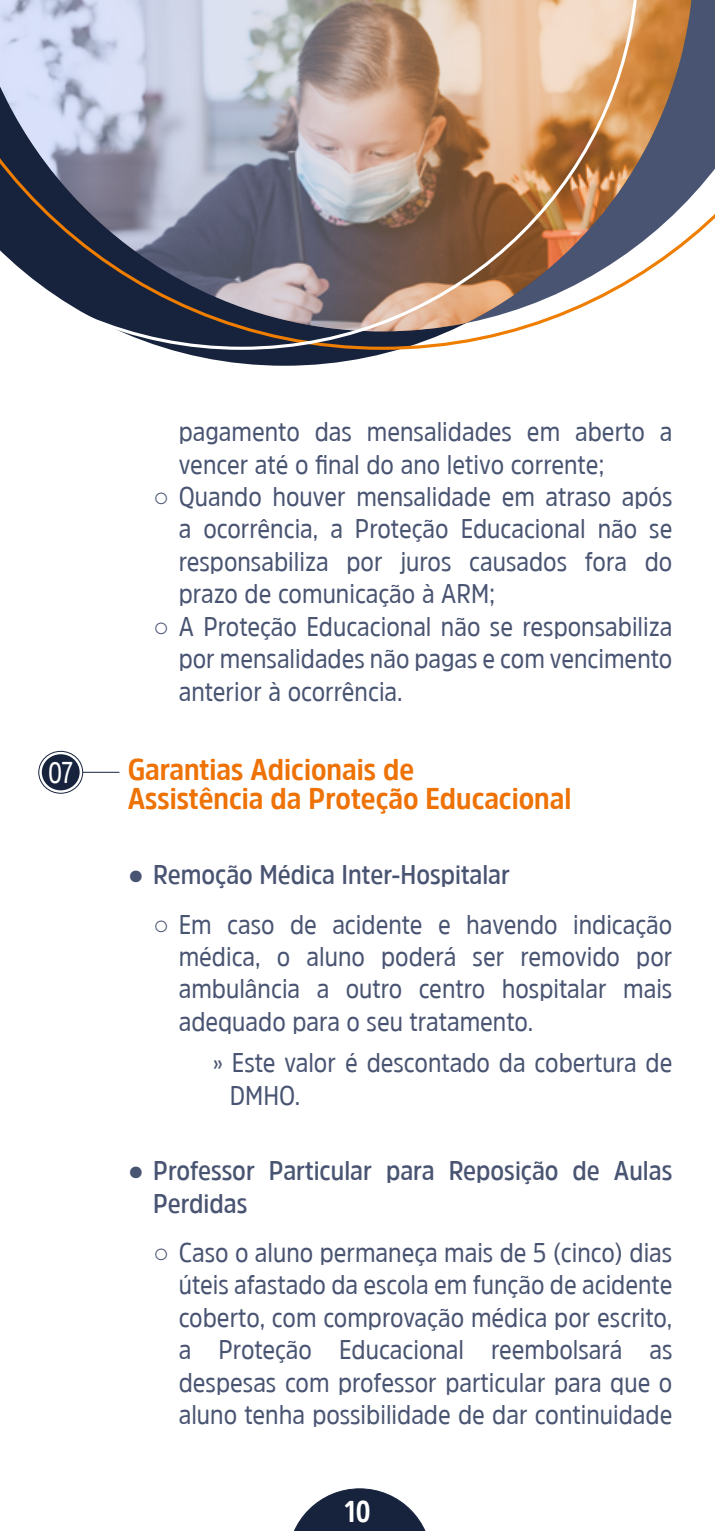
<style>
.page{position:relative;width:715px;height:1531px;background:#fff}
.page>*{position:absolute;margin:0;border:0;box-sizing:border-box;transform-origin:0 0}
.t1{font:700 30px/28.8px "Amsi Pro Narw";color:#ee7205}
.t2{font:700 30px "Amsi Pro Cond";color:#fff}
.t3{font:30px "Amsi Pro Cond";color:#fff}
.t4{font:27px/32.4px "Amsi Pro Narw";color:#495472;text-align:justify}
.t5{font:600 27px/32.4px "Amsi Pro Narw";color:#495472}
.s1{font-family:"Arial";font-weight:900}
.s2{font-family:"Arial";font-weight:700}
</style>
<div class="page">
<svg style="left:294px;top:1488px;width:132px;height:43px"></svg>
<svg style="left:172px;top:350px;width:225px;height:16px;fill:#17233d"></svg>
<svg style="left:693px;top:0;width:21px;height:238px"></svg>
<svg style="left:639px;top:0;width:54px;height:277px"></svg>
<img style="left:0;top:0;width:639px;height:350px">
<hr style="left:83px;top:772px;width:36px;height:1px;background:#17233d">
<div style="left:38px;top:751px;width:45px;height:42px;border:1px solid #17233d;border-radius:50%"></div>
<div style="left:42px;top:754px;width:38px;height:36px;background:#17233d;border-radius:50%"></div>
<p class="t3" style="left:48px;top:752px;width:27px">07</p>
<p class="t4" style="left:179px;top:415px;width:495px">pagamento das mensalidades em aberto a vencer até o final do ano letivo corrente;</p>
<p class="t4" style="left:179px;top:480px;width:495px;text-indent:-26px"><span class="s1">○</span> Quando houver mensalidade em atraso após a ocorrência, a Proteção Educacional não se responsabiliza por juros causados fora do prazo de comunicação à ARM;</p>
<p class="t4" style="left:179px;top:609px;width:495px;text-indent:-26px"><span class="s1">○</span> A Proteção Educacional não se responsabiliza por mensalidades não pagas e com vencimento anterior à ocorrência.</p>
<p class="t1" style="left:128px;top:755px;width:445px">Garantias Adicionais de<br>Assistência da Proteção Educacional</p>
<p class="t5" style="left:128px;top:858px;width:384px"><span class="s2">●</span> Remoção Médica Inter-Hospitalar</p>
<p class="t4" style="left:179px;top:907px;width:495px;text-indent:-26px"><span class="s1">○</span> Em caso de acidente e havendo indicação médica, o aluno poderá ser removido por ambulância a outro centro hospitalar mais adequado para o seu tratamento.</p>
<p class="t4" style="left:230px;top:1045px;width:444px;text-indent:-17px">» Este valor é descontado da cobertura de<br>DMHO.</p>
<p class="t5" style="left:153px;top:1154px;width:520px;text-indent:-26px"><span class="s2">●</span> Professor Particular para Reposição de Aulas<br>Perdidas</p>
<p class="t4" style="left:179px;top:1235px;width:495px;text-indent:-26px"><span class="s1">○</span> Caso o aluno permaneça mais de 5 (cinco) dias úteis afastado da escola em função de acidente coberto, com comprovação médica por escrito, a Proteção Educacional reembolsará as despesas com professor particular para que o aluno tenha possibilidade de dar continuidade</p>
<p class="t2" style="left:344px;top:1490px;width:27px">10</p>
</div>
